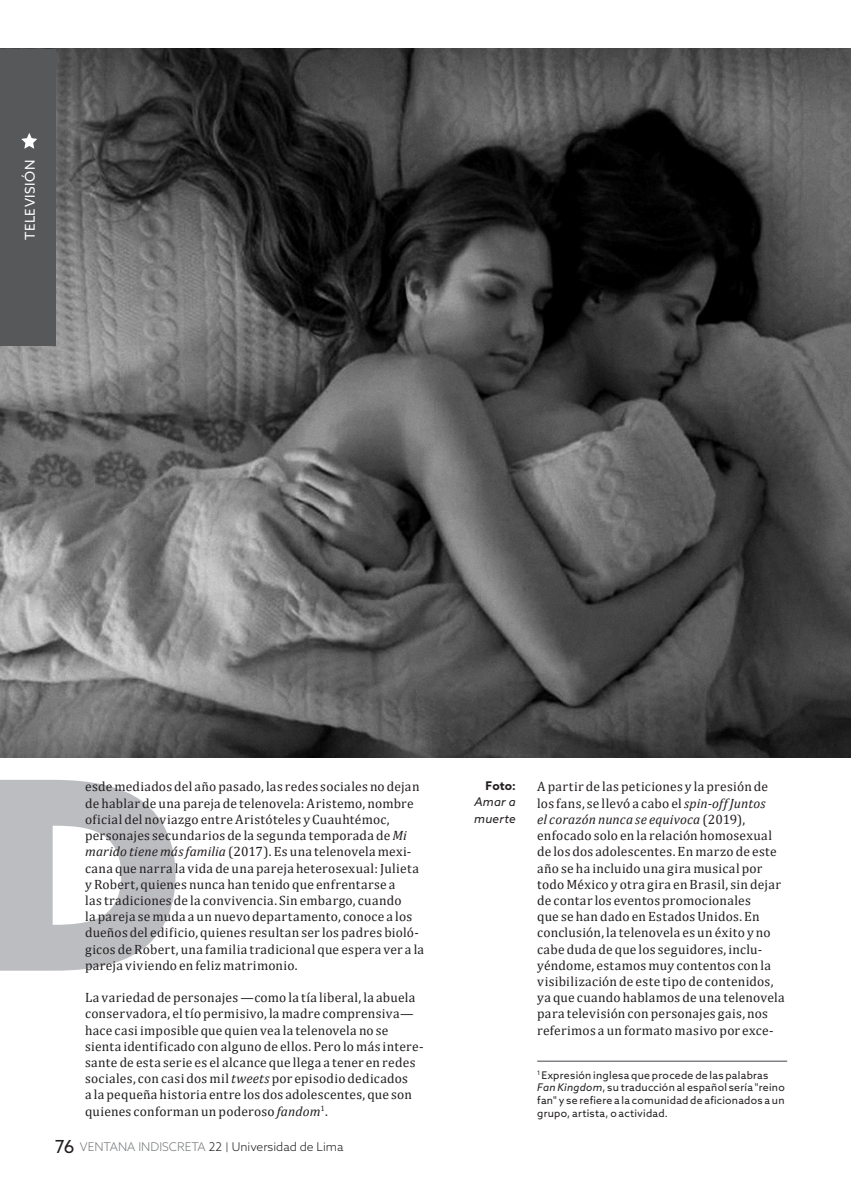
<style>
.page{position:relative;width:851px;height:1191px;background:#fff}
.page>*{position:absolute;margin:0;border:0;box-sizing:border-box;transform-origin:0 0}
.cuerpo_de_texto_nuev{font:13.5px/16.2px "Cambria";letter-spacing:.02em;color:#231f20}
.cuerpo_de_texto_nuev-2{font:13.5px "Azo Sans";letter-spacing:.045em;color:#fff}
.t1{font:300 12px "Azo Sans";color:#231f20}
.cuerpo_de_texto{font:italic 12px/16.2px "Azo Sans";letter-spacing:.015em;color:#231f20}
.cuerpo_de_texto-2{font:700 12px "Azo Sans";color:#231f20}
.REFERENCIAS{font:10.5px/12.6px "Azo Sans";letter-spacing:.025em;color:#231f20}
.s1{font-style:italic}
.s2{font-weight:400;font-size:18px}
.s3{color:#76787b}
.s4{font-size:9.6px}
</style>
<div class="page">
<svg style="left:0;top:780px;width:175px;height:190px"></svg>
<img style="left:0;top:49px;width:850px;height:708px">
<hr style="left:537px;top:1060px;width:250px;height:2px;background:#808285">
<div style="left:0;top:49px;width:55px;height:296px;background:#57585a"></div>
<svg style="left:21px;top:133px;width:16px;height:16px"></svg>
<p class="cuerpo_de_texto_nuev-2" style="left:21px;top:240px;width:82px;rotate:-90deg">TELEVISIÓN</p>
<p class="cuerpo_de_texto_nuev" style="left:85px;top:778px;width:340px">esde mediados del año pasado, las redes sociales no dejan de hablar de una pareja de telenovela: Aristemo, nombre oficial del noviazgo entre Aristóteles y Cuauhtémoc, personajes secundarios de la segunda temporada de <span class="s1">Mi marido tiene más familia</span> (2017). Es una telenovela mexi&shy;cana que narra la vida de una pareja heterosexual: Julieta y Robert, quienes nunca han tenido que enfrentarse a<br>las tradiciones de la convivencia. Sin embargo, cuando<br>la pareja se muda a un nuevo departamento, conoce a los dueños del edificio, quienes resultan ser los padres bioló&shy;gicos de Robert, una familia tradicional que espera ver a la pareja viviendo en feliz matrimonio.</p>
<p class="cuerpo_de_texto_nuev" style="left:85px;top:989px;width:340px">La variedad de personajes —como la tía liberal, la abuela conservadora, el tío permisivo, la madre comprensiva— hace casi imposible que quien vea la telenovela no se sienta identificado con alguno de ellos. Pero lo más intere&shy;sante de esta serie es el alcance que llega a tener en redes sociales, con casi dos mil <span class="s1">tweets</span> por episodio dedicados<br>a la pequeña historia entre los dos adolescentes, que son quienes conforman un poderoso <span class="s1">fandom</span><sup>1</sup>.</p>
<p class="t1" style="left:55px;top:1139px;width:290px"><span class="s2">76</span> <span class="s3">VENTANA INDISCRETA</span> 22 <span class="s4">|</span> Universidad de Lima</p>
<p class="cuerpo_de_texto-2" style="left:485px;top:778px;width:32px">Foto:</p>
<p class="cuerpo_de_texto" style="left:474px;top:794px;width:43px">Amar a muerte</p>
<p class="cuerpo_de_texto_nuev" style="left:537px;top:778px;width:249px">A partir de las peticiones y la presión de los fans, se llevó a cabo el <span class="s1">spin-off Juntos<br>el corazón nunca se equivoca</span> (2019), enfocado solo en la relación homosexual de los dos adolescentes. En marzo de este año se ha incluido una gira musical por todo México y otra gira en Brasil, sin dejar de contar los eventos promocionales<br>que se han dado en Estados Unidos. En conclusión, la telenovela es un éxito y no cabe duda de que los seguidores, inclu&shy;yéndome, estamos muy contentos con la visibilización de este tipo de contenidos, ya que cuando hablamos de una telenovela para televisión con personajes gais, nos referimos a un formato masivo por exce-</p>
<p class="REFERENCIAS" style="left:537px;top:1068px;width:249px"><sup>1</sup> Expresión inglesa que procede de las palabras <span class="s1">Fan Kingdom</span>, su traducción al español sería "reino fan" y se refiere a la comunidad de aficionados a un grupo, artista, o actividad.</p>
</div>
